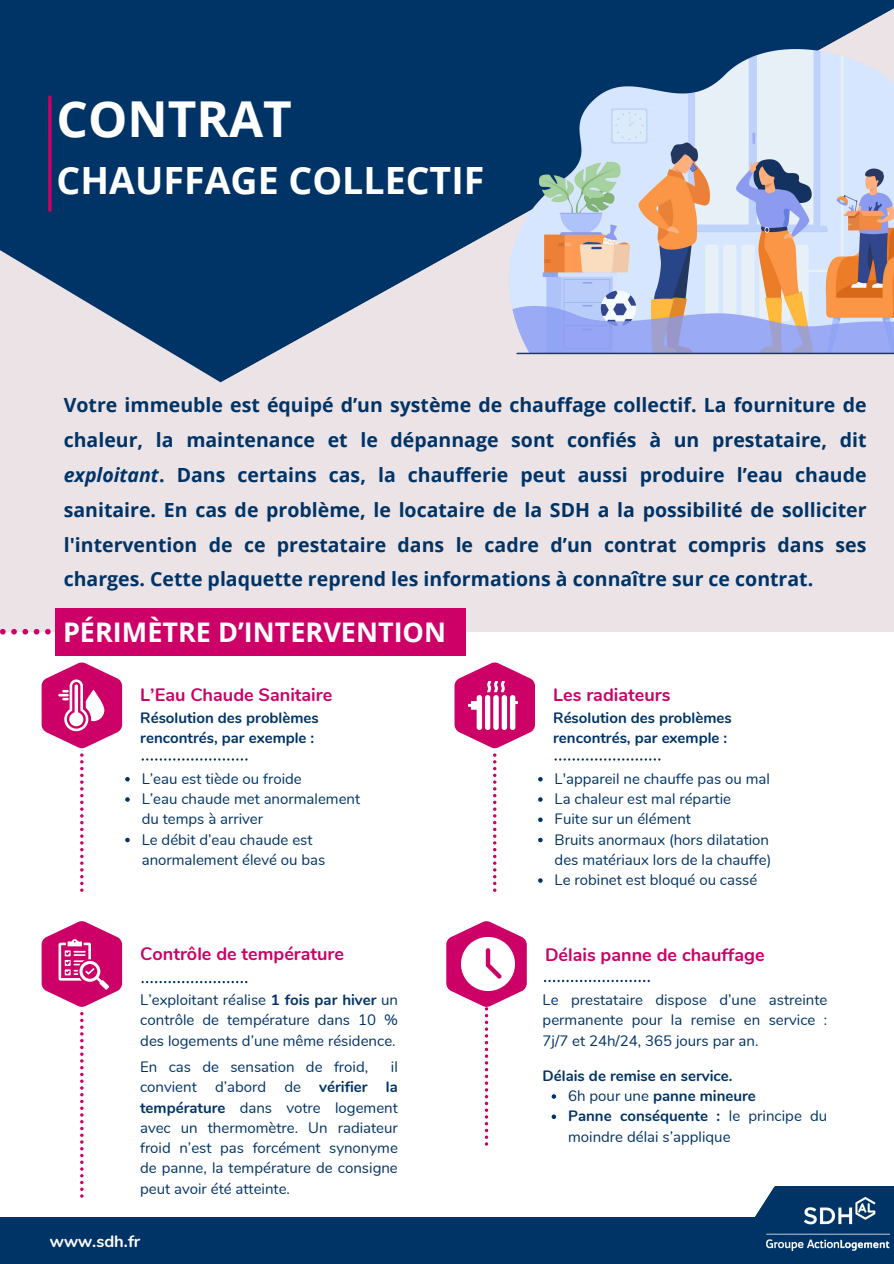
<style>
.page{position:relative;width:894px;height:1264px;background:#fff}
.page>*{position:absolute;margin:0;border:0;box-sizing:border-box;transform-origin:0 0}
.t1{font:700 49.5px "Open Sans";color:#fff}
.t2{font:700 37.5px "Open Sans";color:#fff}
.t3{font:700 27px "Open Sans";color:#fff}
.t4{font:700 19.5px/34.8px "Open Sans";color:#036;text-align:justify}
.t5{font:700 18px "Nunito";color:#c06}
.t6{font:700 16.5px "Nunito";color:#fff}
.t7{font:15px/20.2px "Nunito";color:#036}
.t8{font:700 15px/20.2px "Nunito";color:#036}
.s1{font-style:italic}
.s2{font-weight:700}
.s3{font-weight:400}
</style>
<div class="page">
<div style="left:0;top:3px;width:893px;height:628px;background:#ebe3e6"></div>
<div style="left:55px;top:608px;width:410px;height:47px;background:#c06"></div>
<svg style="left:0;top:0;width:893px;height:382px;fill:#036"></svg>
<svg style="left:48px;top:97px;width:4px;height:113px"></svg>
<svg style="left:0;top:629px;width:51px;height:5px"></svg>
<div style="left:0;top:1217px;width:893px;height:46px;background:#036"></div>
<svg style="left:755px;top:1187px;width:19px;height:30px"></svg>
<div style="left:774px;top:1186px;width:119px;height:77px;background:#036"></div>
<img style="left:766px;top:1197px;width:122px;height:53px">
<img style="left:465px;top:19px;width:428px;height:363px">
<svg style="left:554px;top:758px;width:106px;height:2px"></svg>
<svg style="left:142px;top:758px;width:105px;height:2px"></svg>
<svg style="left:544px;top:979px;width:105px;height:3px"></svg>
<svg style="left:446px;top:921px;width:80px;height:224px"></svg>
<img style="left:461px;top:937px;width:53px;height:53px">
<svg style="left:551px;top:1094px;width:5px;height:4px"></svg>
<svg style="left:551px;top:1114px;width:5px;height:4px"></svg>
<svg style="left:454px;top:662px;width:88px;height:229px"></svg>
<svg style="left:42px;top:662px;width:88px;height:229px"></svg>
<svg style="left:141px;top:981px;width:106px;height:2px"></svg>
<svg style="left:42px;top:921px;width:80px;height:276px"></svg>
<h3 class="t1" style="left:57px;top:84px;width:237px">CONTRAT</h3>
<h3 class="t2" style="left:57px;top:153px;width:429px">CHAUFFAGE COLLECTIF</h3>
<p class="t4" style="left:64px;top:387px;width:804px">Votre immeuble est équipé d’un système de chauffage collectif. La fourniture de chaleur, la maintenance et le dépannage sont confiés à un prestataire, dit <span class="s1">exploitant</span>. Dans certains cas, la chaufferie peut aussi produire l’eau chaude sanitaire. En cas de problème, le locataire de la SDH a la possibilité de solliciter l'intervention de ce prestataire dans le cadre d’un contrat compris dans ses charges. Cette plaquette reprend les informations à connaître sur ce contrat.</p>
<h1 class="t3" style="left:63px;top:612px;width:384px">PÉRIMÈTRE D’INTERVENTION</h1>
<p class="t5" style="left:140px;top:683px;width:193px">L’Eau Chaude Sanitaire</p>
<p class="t8" style="left:140px;top:707px;width:180px">Résolution des problèmes rencontrés, par exemple :</p>
<h3 class="t7" style="left:142px;top:768px;width:161px">L’eau est tiède ou froide</h3>
<p class="t7" style="left:142px;top:789px;width:220px">L’eau chaude met anormalement du temps à arriver</p>
<p class="t7" style="left:142px;top:829px;width:185px">Le débit d’eau chaude est anormalement élevé ou bas</p>
<p class="t5" style="left:140px;top:941px;width:205px">Contrôle de température</p>
<p class="t7" style="left:140px;top:990px;width:259px;text-align:justify">L’exploitant réalise <span class="s2">1 fois par hiver</span> un contrôle de température dans 10 % des logements d’une même résidence.</p>
<h3 class="t7" style="left:140px;top:1056px;width:229px">En cas de sensation de froid,</h3>
<h3 class="t7" style="left:140px;top:1056px;width:259px;text-align:justify;text-indent:251px">il convient d’abord de <span class="s2">vérifier la température</span> dans votre logement avec un thermomètre. Un radiateur froid n’est pas forcément synonyme de panne, la température de consigne peut avoir été atteinte.</h3>
<p class="t6" style="left:50px;top:1230px;width:92px">www.sdh.fr</p>
<h4 class="t5" style="left:553px;top:683px;width:119px">Les radiateurs</h4>
<h4 class="t8" style="left:553px;top:707px;width:180px">Résolution des problèmes rencontrés, par exemple :</h4>
<p class="t7" style="left:554px;top:768px;width:217px">L'appareil ne chauffe pas ou mal</p>
<p class="t7" style="left:554px;top:789px;width:178px">La chaleur est mal répartie</p>
<p class="t7" style="left:554px;top:809px;width:138px">Fuite sur un élément</p>
<p class="t7" style="left:554px;top:829px;width:218px">Bruits anormaux (hors dilatation des matériaux lors de la chauffe)</p>
<p class="t7" style="left:554px;top:870px;width:204px">Le robinet est bloqué ou cassé</p>
<p class="t5" style="left:545px;top:942px;width:221px">Délais panne de chauffage</p>
<p class="t7" style="left:542px;top:990px;width:286px;text-align:justify">Le prestataire dispose d’une astreinte permanente pour la remise en service :<br>7j/7 et 24h/24, 365 jours par an.</p>
<h4 class="t8" style="left:542px;top:1065px;width:191px">Délais de remise en service.</h4>
<p class="t8" style="left:568px;top:1085px;width:189px"><span class="s3">6h pour une</span> panne mineure</p>
<p class="t7" style="left:568px;top:1106px;width:261px"><span class="s2">Panne conséquente :</span> le principe du moindre délai s’applique</p>
</div>
